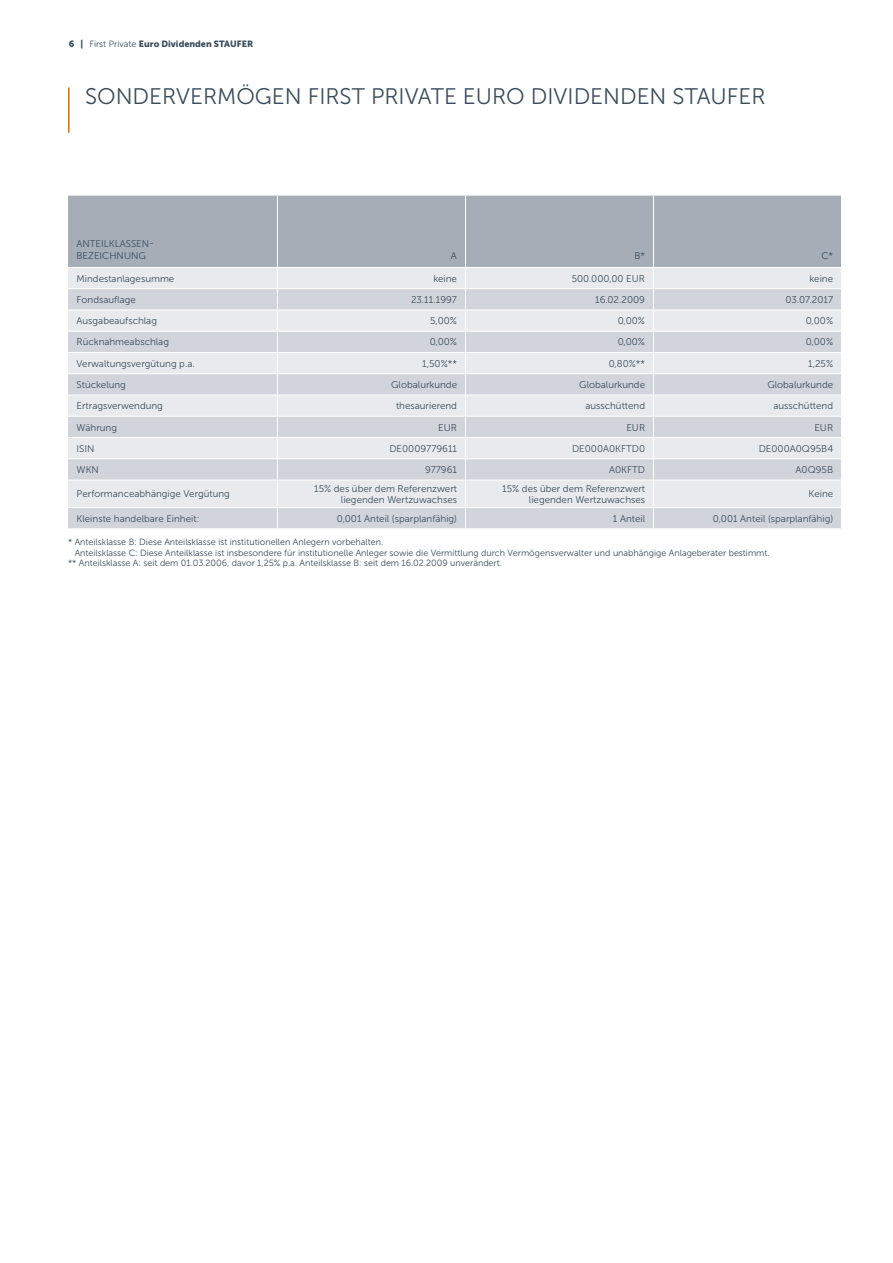
<style>
.page{position:relative;width:893px;height:1263px;background:#fff}
.page>*{position:absolute;margin:0;border:0;box-sizing:border-box;transform-origin:0 0}
.t1{font:22.5px "Museo Sans 300";color:#394d5c}
.t2{font:9.75px/11.7px "Museo Sans 300";color:#394d5c;text-align:right}
.t3{font:9px "Museo Sans 300";color:#394d5c}
.t4{font:9px "Museo Sans 900";color:#394d5c}
.s1{font-family:"Museo Sans 300"}
</style>
<div class="page">
<div style="left:68px;top:196px;width:773px;height:71px;background:#a5adb7"></div>
<div style="left:68px;top:268px;width:773px;height:20px;background:#e8eaee"></div>
<svg style="left:68px;top:289px;width:773px;height:239px;background:#dcdee4"></svg>
<hr style="left:277px;top:196px;width:1px;height:71px;background:#fff">
<hr style="left:68px;top:310px;width:210px;height:1px;background:#fff">
<hr style="left:68px;top:331px;width:209px;height:1px;background:#fff">
<hr style="left:277px;top:331px;width:188px;height:1px;background:#fff">
<hr style="left:465px;top:331px;width:188px;height:1px;background:#fff">
<hr style="left:653px;top:331px;width:189px;height:1px;background:#fff">
<hr style="left:68px;top:395px;width:210px;height:1px;background:#fff">
<hr style="left:68px;top:416px;width:209px;height:1px;background:#fff">
<hr style="left:277px;top:416px;width:188px;height:1px;background:#fff">
<hr style="left:466px;top:416px;width:187px;height:1px;background:#fff">
<hr style="left:654px;top:416px;width:187px;height:1px;background:#fff">
<hr style="left:68px;top:437px;width:209px;height:1px;background:#fff">
<hr style="left:277px;top:437px;width:188px;height:1px;background:#fff">
<hr style="left:466px;top:437px;width:187px;height:1px;background:#fff">
<hr style="left:654px;top:437px;width:187px;height:1px;background:#fff">
<hr style="left:68px;top:458px;width:209px;height:1px;background:#fff">
<hr style="left:277px;top:458px;width:188px;height:1px;background:#fff">
<hr style="left:466px;top:458px;width:187px;height:1px;background:#fff">
<hr style="left:654px;top:458px;width:187px;height:1px;background:#fff">
<hr style="left:68px;top:480px;width:209px;height:1px;background:#fff">
<hr style="left:277px;top:480px;width:188px;height:1px;background:#fff">
<hr style="left:466px;top:480px;width:187px;height:1px;background:#fff">
<hr style="left:654px;top:480px;width:187px;height:1px;background:#fff">
<hr style="left:68px;top:507px;width:209px;height:1px;background:#fff">
<hr style="left:277px;top:507px;width:188px;height:1px;background:#fff">
<svg style="left:277px;top:268px;width:1px;height:260px"></svg>
<hr style="left:466px;top:507px;width:187px;height:1px;background:#fff">
<hr style="left:654px;top:507px;width:187px;height:1px;background:#fff">
<hr style="left:277px;top:288px;width:188px;height:1px;background:#fff">
<hr style="left:278px;top:310px;width:187px;height:1px;background:#fff">
<hr style="left:465px;top:310px;width:188px;height:1px;background:#fff">
<hr style="left:653px;top:310px;width:189px;height:1px;background:#fff">
<hr style="left:68px;top:352px;width:209px;height:1px;background:#fff">
<hr style="left:277px;top:352px;width:188px;height:1px;background:#fff">
<hr style="left:466px;top:352px;width:187px;height:1px;background:#fff">
<hr style="left:654px;top:352px;width:187px;height:1px;background:#fff">
<hr style="left:68px;top:373px;width:209px;height:1px;background:#fff">
<hr style="left:277px;top:373px;width:188px;height:1px;background:#fff">
<hr style="left:465px;top:373px;width:188px;height:1px;background:#fff">
<hr style="left:653px;top:373px;width:189px;height:1px;background:#fff">
<hr style="left:278px;top:395px;width:187px;height:1px;background:#fff">
<hr style="left:465px;top:395px;width:188px;height:1px;background:#fff">
<hr style="left:653px;top:395px;width:189px;height:1px;background:#fff">
<hr style="left:465px;top:196px;width:1px;height:71px;background:#fff">
<hr style="left:653px;top:196px;width:1px;height:71px;background:#fff">
<svg style="left:465px;top:268px;width:1px;height:260px"></svg>
<svg style="left:653px;top:268px;width:1px;height:260px"></svg>
<hr style="left:68px;top:87px;width:2px;height:46px;background:#dc6b02">
<p class="t4" style="left:69px;top:39px;width:186px">6 | <span class="s1">First Private</span> Euro Dividenden STAUFER</p>
<h1 class="t1" style="left:85px;top:84px;width:682px">SONDERVERMÖGEN FIRST PRIVATE EURO DIVIDENDEN STAUFER</h1>
<p class="t2" style="left:77px;top:238px;width:79px;text-align:left">ANTEILKLASSEN-<br>BEZEICHNUNG</p>
<p class="t2" style="left:451px;top:250px;width:8px">A</p>
<p class="t2" style="left:634px;top:250px;width:12px">B*</p>
<p class="t2" style="left:821px;top:250px;width:13px">C*</p>
<p class="t2" style="left:77px;top:273px;width:99px">Mindestanlagesumme</p>
<p class="t2" style="left:433px;top:273px;width:25px">keine</p>
<p class="t2" style="left:572px;top:273px;width:75px">500.000,00 EUR</p>
<p class="t2" style="left:809px;top:273px;width:25px">keine</p>
<p class="t2" style="left:77px;top:294px;width:61px">Fondsauflage</p>
<p class="t2" style="left:411px;top:294px;width:47px">23.11.1997</p>
<p class="t2" style="left:595px;top:294px;width:51px">16.02.2009</p>
<p class="t2" style="left:785px;top:294px;width:49px">03.07.2017</p>
<p class="t2" style="left:77px;top:315px;width:82px">Ausgabeaufschlag</p>
<p class="t2" style="left:430px;top:315px;width:28px">5,00%</p>
<p class="t2" style="left:618px;top:315px;width:29px">0,00%</p>
<p class="t2" style="left:806px;top:315px;width:29px">0,00%</p>
<p class="t2" style="left:77px;top:336px;width:94px">Rücknahmeabschlag</p>
<p class="t2" style="left:430px;top:336px;width:29px">0,00%</p>
<p class="t2" style="left:618px;top:336px;width:29px">0,00%</p>
<p class="t2" style="left:806px;top:336px;width:29px">0,00%</p>
<p class="t2" style="left:77px;top:358px;width:120px">Verwaltungsvergütung p.a.</p>
<p class="t2" style="left:422px;top:358px;width:36px">1,50%**</p>
<p class="t2" style="left:609px;top:358px;width:38px">0,80%**</p>
<p class="t2" style="left:808px;top:358px;width:26px">1,25%</p>
<p class="t2" style="left:77px;top:379px;width:51px">Stückelung</p>
<p class="t2" style="left:391px;top:379px;width:67px">Globalurkunde</p>
<p class="t2" style="left:579px;top:379px;width:67px">Globalurkunde</p>
<p class="t2" style="left:767px;top:379px;width:67px">Globalurkunde</p>
<p class="t2" style="left:77px;top:400px;width:88px">Ertragsverwendung</p>
<p class="t2" style="left:396px;top:400px;width:63px">thesaurierend</p>
<p class="t2" style="left:585px;top:400px;width:61px">ausschüttend</p>
<p class="t2" style="left:773px;top:400px;width:61px">ausschüttend</p>
<p class="t2" style="left:77px;top:421px;width:42px">Währung</p>
<p class="t2" style="left:438px;top:421px;width:20px">EUR</p>
<p class="t2" style="left:626px;top:421px;width:20px">EUR</p>
<p class="t2" style="left:814px;top:421px;width:20px">EUR</p>
<p class="t2" style="left:77px;top:443px;width:19px">ISIN</p>
<p class="t2" style="left:389px;top:443px;width:69px">DE0009779611</p>
<p class="t2" style="left:572px;top:443px;width:75px">DE000A0KFTD0</p>
<p class="t2" style="left:759px;top:443px;width:76px">DE000A0Q95B4</p>
<p class="t2" style="left:77px;top:464px;width:24px">WKN</p>
<p class="t2" style="left:425px;top:464px;width:34px">977961</p>
<p class="t2" style="left:609px;top:464px;width:37px">A0KFTD</p>
<p class="t2" style="left:796px;top:464px;width:39px">A0Q95B</p>
<p class="t2" style="left:77px;top:488px;width:155px">Performanceabhängige Vergütung</p>
<p class="t2" style="left:314px;top:482px;width:144px">15% des über dem Referenzwert liegenden Wertzuwachses</p>
<p class="t2" style="left:502px;top:482px;width:144px">15% des über dem Referenzwert liegenden Wertzuwachses</p>
<p class="t2" style="left:809px;top:488px;width:26px">Keine</p>
<p class="t2" style="left:77px;top:513px;width:124px">Kleinste handelbare Einheit:</p>
<p class="t2" style="left:337px;top:513px;width:122px">0,001 Anteil (sparplanfähig)</p>
<p class="t2" style="left:613px;top:513px;width:34px">1 Anteil</p>
<p class="t2" style="left:713px;top:513px;width:122px">0,001 Anteil (sparplanfähig)</p>
<p class="t3" style="left:68px;top:537px;width:317px">* Anteilsklasse B: Diese Anteilsklasse ist institutionellen Anlegern vorbehalten.</p>
<p class="t3" style="left:75px;top:548px;width:697px">Anteilsklasse C: Diese Anteilklasse ist insbesondere für institutionelle Anleger sowie die Vermittlung durch Vermögensverwalter und unabhängige Anlageberater bestimmt.</p>
<p class="t3" style="left:68px;top:558px;width:435px">** Anteilsklasse A: seit dem 01.03.2006, davor 1,25% p.a. Anteilsklasse B: seit dem 16.02.2009 unverändert.</p>
</div>
